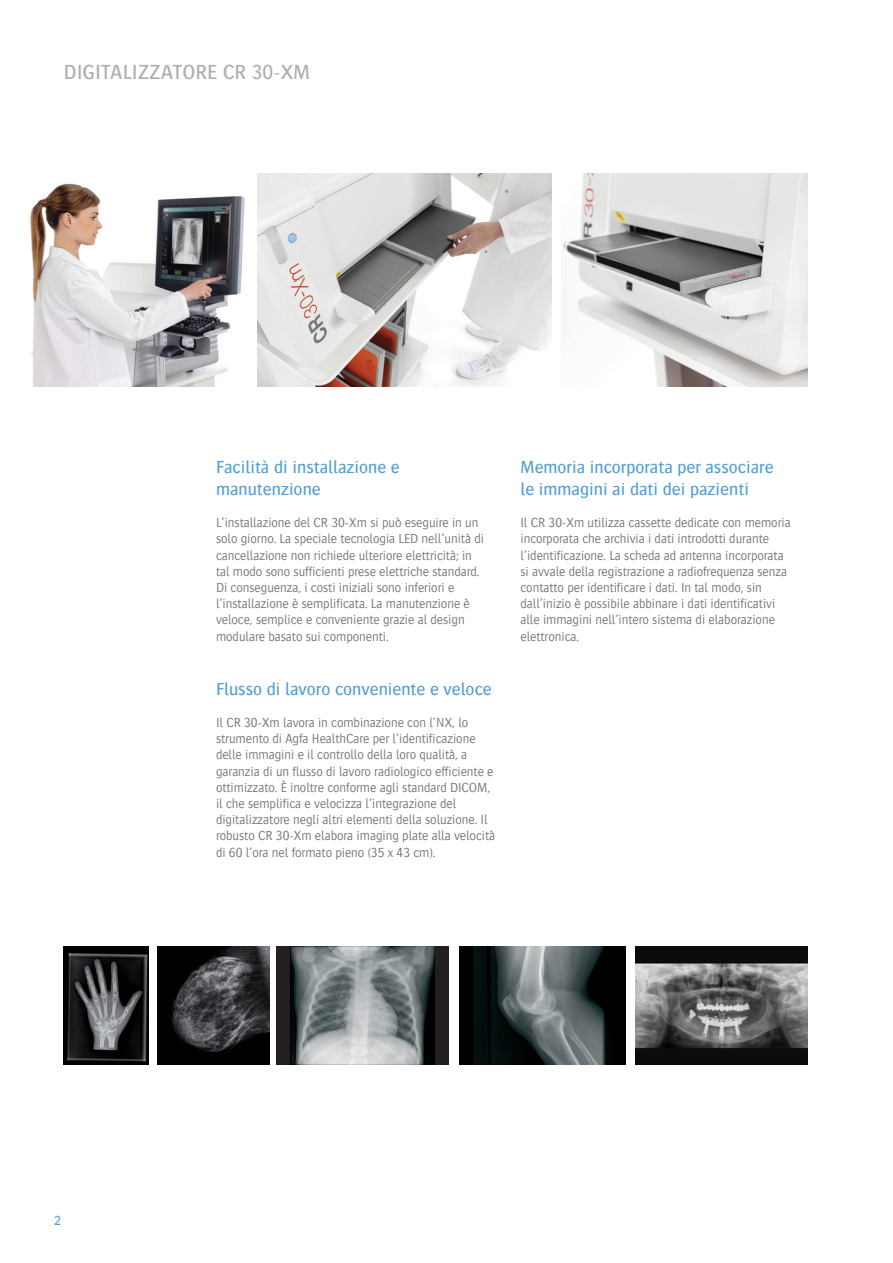
<style>
.page{position:relative;width:893px;height:1263px;background:#fff}
.page>*{position:absolute;margin:0;border:0;box-sizing:border-box;transform-origin:0 0}
.t1{font:500 21px "Bosis For Agfa";color:#aeafb3}
.t2{font:500 18px/21.6px "Bosis For Agfa";color:#56a0d5}
.t3{font:300 13.5px/16.2px "Bosis For Agfa";letter-spacing:-.005em;color:#76787b}
.t4{font:500 13.5px "Bosis For Agfa";color:#56a0d5}
</style>
<div class="page">
<img style="left:562px;top:174px;width:246px;height:213px">
<img style="left:257px;top:174px;width:294px;height:213px">
<img style="left:30px;top:183px;width:215px;height:204px">
<img style="left:64px;top:946px;width:84px;height:118px">
<div style="left:276px;top:946px;width:173px;height:118px;background:#231f20"></div>
<img style="left:291px;top:946px;width:144px;height:118px">
<img style="left:636px;top:946px;width:172px;height:118px">
<img style="left:158px;top:946px;width:112px;height:118px">
<img style="left:459px;top:946px;width:167px;height:118px">
<h1 class="t1" style="left:64px;top:61px;width:248px">DIGITALIZZATORE CR 30-XM</h1>
<p class="t4" style="left:54px;top:1213px;width:8px">2</p>
<h2 class="t2" style="left:216px;top:456px;width:185px">Facilità di installazione e manutenzione</h2>
<p class="t3" style="left:216px;top:514px;width:269px">L’installazione del CR 30-Xm si può eseguire in un solo giorno. La speciale tecnologia LED nell’unità di cancellazione non richiede ulteriore elettricità; in tal modo sono sufficienti prese elettriche standard.<br>Di conseguenza, i costi iniziali sono inferiori e l’installazione è semplificata. La manutenzione è veloce, semplice e conveniente grazie al design modulare basato sui componenti.</p>
<h2 class="t2" style="left:216px;top:677px;width:277px">Flusso di lavoro conveniente e veloce</h2>
<p class="t3" style="left:216px;top:714px;width:281px">Il CR 30-Xm lavora in combinazione con l’NX, lo strumento di Agfa HealthCare per l’identificazione delle immagini e il controllo della loro qualità, a garanzia di un flusso di lavoro radiologico efficiente e ottimizzato. È inoltre conforme agli standard DICOM, il che semplifica e velocizza l’integrazione del digitalizzatore negli altri elementi della soluzione. Il robusto CR 30-Xm elabora imaging plate alla velocità di 60 l’ora nel formato pieno (35 x 43 cm).</p>
<h2 class="t2" style="left:520px;top:456px;width:255px">Memoria incorporata per associare le immagini ai dati dei pazienti</h2>
<p class="t3" style="left:520px;top:514px;width:272px">Il CR 30-Xm utilizza cassette dedicate con memoria incorporata che archivia i dati introdotti durante l’identificazione. La scheda ad antenna incorporata si avvale della registrazione a radiofrequenza senza contatto per identificare i dati. In tal modo, sin dall’inizio è possibile abbinare i dati identificativi alle immagini nell’intero sistema di elaborazione elettronica.</p>
</div>
